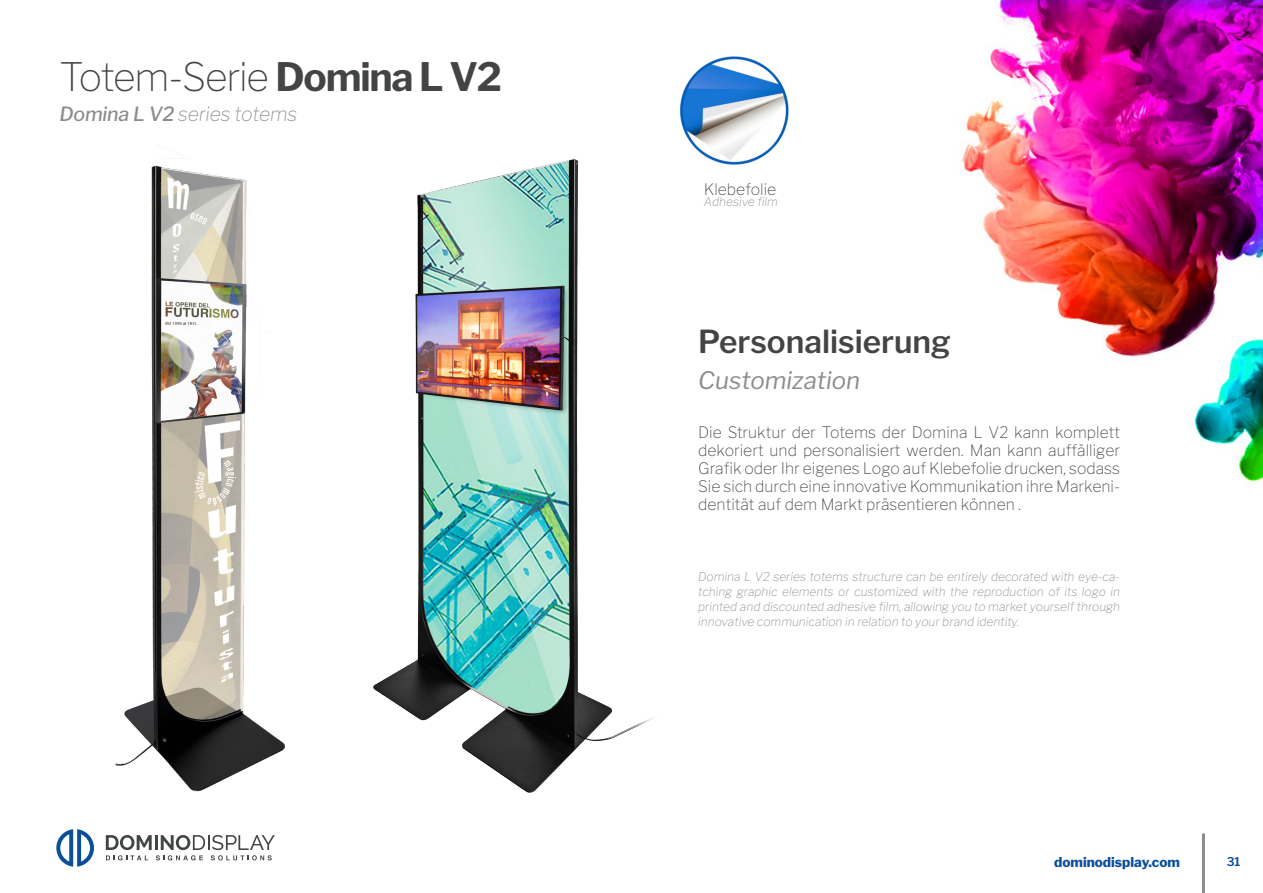
<style>
.page{position:relative;width:1263px;height:893px;background:#fff}
.page>*{position:absolute;margin:0;border:0;box-sizing:border-box;transform-origin:0 0}
.t1{font:100 39px "Libre Franklin";letter-spacing:-.03em;color:#424445}
.t2{font:600 31.5px "Libre Franklin";color:#424445}
.t3{font:italic 24px "Libre Franklin";color:#8e8d8d}
.t4{font:italic 100 19.5px "Libre Franklin";letter-spacing:-.01em;color:#8e8d8d}
.t5{font:100 15.75px/18px "Libre Franklin";color:#424445;text-align:justify}
.t6{font:800 13.5px "Libre Franklin";color:#0a4f9c}
.t7{font:italic 100 12px/15px "Libre Franklin";color:#8e8d8d;text-align:justify}
.t8{font:600 12px "Libre Franklin";color:#0a4f9c}
.s1{font-weight:700}
.s2{font-weight:500}
</style>
<div class="page">
<svg style="left:56px;top:829px;width:38px;height:38px"></svg>
<svg style="left:106px;top:835px;width:169px;height:25px"></svg>
<hr style="left:1202px;top:833px;width:3px;height:60px;background:#8e8d8d">
<img style="left:960px;top:0;width:303px;height:482px">
<img style="left:680px;top:56px;width:109px;height:109px">
<img style="left:373px;top:158px;width:280px;height:635px">
<img style="left:115px;top:155px;width:170px;height:637px">
<h1 class="t1" style="left:60px;top:53px;width:444px">Totem-Serie <span class="s1">Domina L V2</span></h1>
<h3 class="t4" style="left:60px;top:102px;width:239px"><span class="s2">Domina L V2</span> series totems</h3>
<h3 class="t5" style="left:704px;top:180px;width:74px">Klebefolie</h3>
<p class="t7" style="left:704px;top:194px;width:76px">Adhesive film</p>
<h2 class="t2" style="left:698px;top:322px;width:254px">Personalisierung</h2>
<h3 class="t3" style="left:698px;top:365px;width:164px">Customization</h3>
<p class="t5" style="left:698px;top:423px;width:423px">Die Struktur der Totems der Domina L V2 kann komplett dekoriert und personalisiert werden. Man kann auffälliger Grafik oder Ihr eigenes Logo auf Klebefolie drucken, sodass Sie sich durch eine innovative Kommunikation ihre Markeni&shy;dentität auf dem Markt präsentieren können .</p>
<p class="t7" style="left:698px;top:569px;width:423px">Domina L V2 series totems structure can be entirely decorated with eye-ca&shy;tching graphic elements or customized with the reproduction of its logo in printed and discounted adhesive film, allowing you to market yourself through innovative communication in relation to your brand identity.</p>
<p class="t6" style="left:1054px;top:854px;width:127px">dominodisplay.com</p>
<p class="t8" style="left:1227px;top:854px;width:15px">31</p>
</div>
